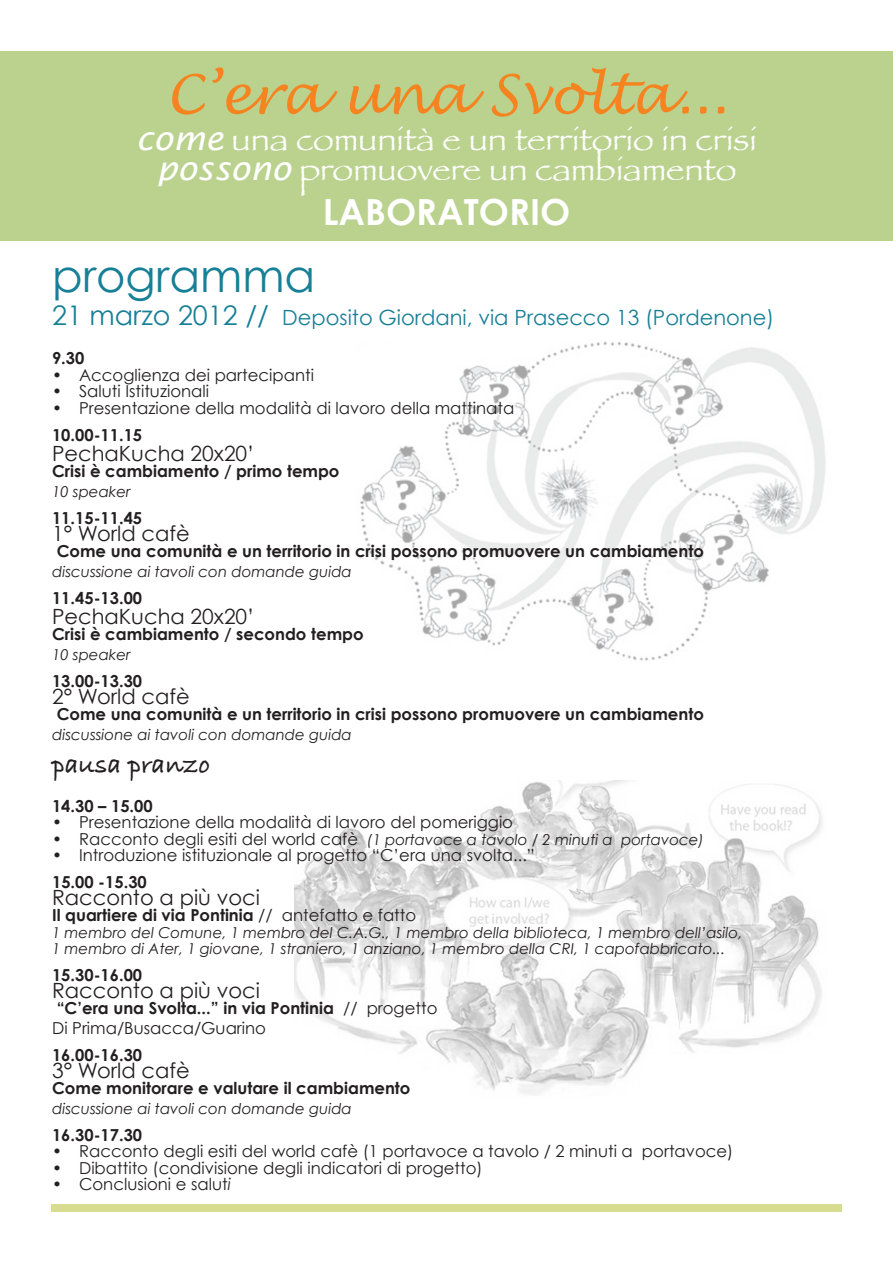
<style>
.page{position:relative;width:893px;height:1263px;background:#fff}
.page>*{position:absolute;margin:0;border:0;box-sizing:border-box;transform-origin:0 0}
.t1{font:italic 54px "Lucida Handwriting";color:#f58420}
.t2{font:45px "Century Gothic";color:#177f96}
.t3{font:700 36px "Century Gothic";color:#fff}
.t4{font:32.85px/30px "Papyrus";color:#fff;text-align:center;scale:1.05 1}
.t5{font:27px "Bradley Hand ITCTT Bold";color:#231f20}
.t6{font:21px "Century Gothic";color:#231f20}
.t7{font:21px "Century Gothic";color:#177f96}
.t8{font:16.5px/19.8px "Century Gothic";color:#231f20}
.t9{font:700 16.5px "Century Gothic";color:#231f20}
.t10{font:italic 15px/16.5px "Century Gothic";color:#231f20}
.s1{font-family:"Lucida Sans";font-style:italic}
.s2{font-size:27px}
.s3{font-style:normal;font-size:16.5px}
.s4{font-weight:400}
.s5{font-weight:700}
.s6{font-style:italic}
</style>
<div class="page">
<div style="left:51px;top:1204px;width:791px;height:8px;background:#d8dc90"></div>
<div style="left:0;top:51px;width:893px;height:190px;background:#bad28e"></div>
<img style="left:360px;top:342px;width:466px;height:319px">
<img style="left:295px;top:781px;width:527px;height:313px">
<h1 class="t1" style="left:166px;top:62px;width:562px">C’era una Svolta...</h1>
<h3 class="t4" style="left:136px;top:123px;width:592px"><span class="s1">come</span> una comunità e un territorio in crisi <span class="s1">possono</span> promuovere un cambiamento</h3>
<h3 class="t3" style="left:323px;top:189px;width:249px">LABORATORIO</h3>
<h2 class="t2" style="left:52px;top:249px;width:265px">programma</h2>
<p class="t7" style="left:52px;top:304px;width:723px"><span class="s2">21 marzo 2012 //</span> Deposito Giordani, via Prasecco 13 (Pordenone)</p>
<p class="t9" style="left:52px;top:348px;width:34px">9.30</p>
<p class="t8" style="left:52px;top:365px;width:263px">• Accoglienza dei partecipanti</p>
<p class="t8" style="left:52px;top:381px;width:158px">• Saluti Istituzionali</p>
<p class="t8" style="left:52px;top:398px;width:464px">• Presentazione della modalità di lavoro della mattinata</p>
<p class="t9" style="left:52px;top:425px;width:92px">10.00-11.15</p>
<p class="t6" style="left:52px;top:440px;width:204px">PechaKucha 20x20’</p>
<p class="t9" style="left:52px;top:461px;width:289px">Crisi è cambiamento / primo tempo</p>
<p class="t10" style="left:52px;top:483px;width:80px">10 speaker</p>
<p class="t9" style="left:52px;top:508px;width:92px">11.15-11.45</p>
<p class="t6" style="left:52px;top:520px;width:139px">1° World cafè</p>
<p class="t9" style="left:57px;top:541px;width:649px">Come una comunità e un territorio in crisi possono promuovere un cambiamento</p>
<p class="t10" style="left:52px;top:563px;width:301px">discussione ai tavoli con domande guida</p>
<p class="t9" style="left:52px;top:587px;width:92px">11.45-13.00</p>
<p class="t6" style="left:52px;top:603px;width:204px">PechaKucha 20x20’</p>
<p class="t9" style="left:52px;top:624px;width:313px">Crisi è cambiamento / secondo tempo</p>
<p class="t10" style="left:52px;top:646px;width:80px">10 speaker</p>
<p class="t9" style="left:52px;top:671px;width:92px">13.00-13.30</p>
<p class="t6" style="left:52px;top:683px;width:139px">2° World cafè</p>
<p class="t9" style="left:57px;top:704px;width:649px">Come una comunità e un territorio in crisi possono promuovere un cambiamento</p>
<p class="t10" style="left:52px;top:726px;width:301px">discussione ai tavoli con domande guida</p>
<h3 class="t5" style="left:52px;top:744px;width:160px">pausa pranzo</h3>
<p class="t9" style="left:52px;top:795px;width:102px">14.30 – 15.00</p>
<p class="t8" style="left:52px;top:812px;width:462px">• Presentazione della modalità di lavoro del pomeriggio</p>
<p class="t10" style="left:52px;top:831px;width:654px"><span class="s3">• Racconto degli esiti del world cafè</span> (1 portavoce a tavolo / 2 minuti a portavoce)</p>
<p class="t8" style="left:52px;top:845px;width:484px">• Introduzione istituzionale al progetto “C’era una svolta...”</p>
<p class="t9" style="left:52px;top:872px;width:96px">15.00 -15.30</p>
<p class="t6" style="left:52px;top:884px;width:209px">Racconto a più voci</p>
<p class="t9" style="left:52px;top:905px;width:366px">Il quartiere di via Pontinia <span class="s4">// antefatto e fatto</span></p>
<p class="t10" style="left:52px;top:924px;width:692px">1 membro del Comune, 1 membro del C.A.G., 1 membro della biblioteca, 1 membro dell’asilo,<br>1 membro di Ater, 1 giovane, 1 straniero, 1 anziano, 1 membro della CRI, 1 capofabbricato...</p>
<p class="t9" style="left:52px;top:965px;width:92px">15.30-16.00</p>
<p class="t6" style="left:52px;top:977px;width:209px">Racconto a più voci</p>
<p class="t8" style="left:52px;top:998px;width:387px"><span class="s5">“C’era una Svolta...” in via Pontinia</span> // progetto<br>Di Prima/Busacca/Guarino</p>
<p class="t9" style="left:52px;top:1045px;width:92px">16.00-16.30</p>
<p class="t6" style="left:52px;top:1057px;width:139px">3° World cafè</p>
<p class="t9" style="left:52px;top:1078px;width:360px">Come monitorare e valutare il cambiamento</p>
<p class="t10" style="left:52px;top:1100px;width:301px">discussione ai tavoli con domande guida</p>
<p class="t9" style="left:52px;top:1124px;width:92px">16.30-17.30</p>
<p class="t8" style="left:52px;top:1141px;width:683px">• Racconto degli esiti del world cafè (1 portavoce a tavolo / 2 minuti a portavoce)</p>
<p class="t8" style="left:52px;top:1158px;width:432px">• Dibattito (condivisione degli indicatori di progetto)</p>
<p class="t8" style="left:52px;top:1174px;width:180px">• Conclusioni e salut<span class="s6">i</span></p>
</div>
